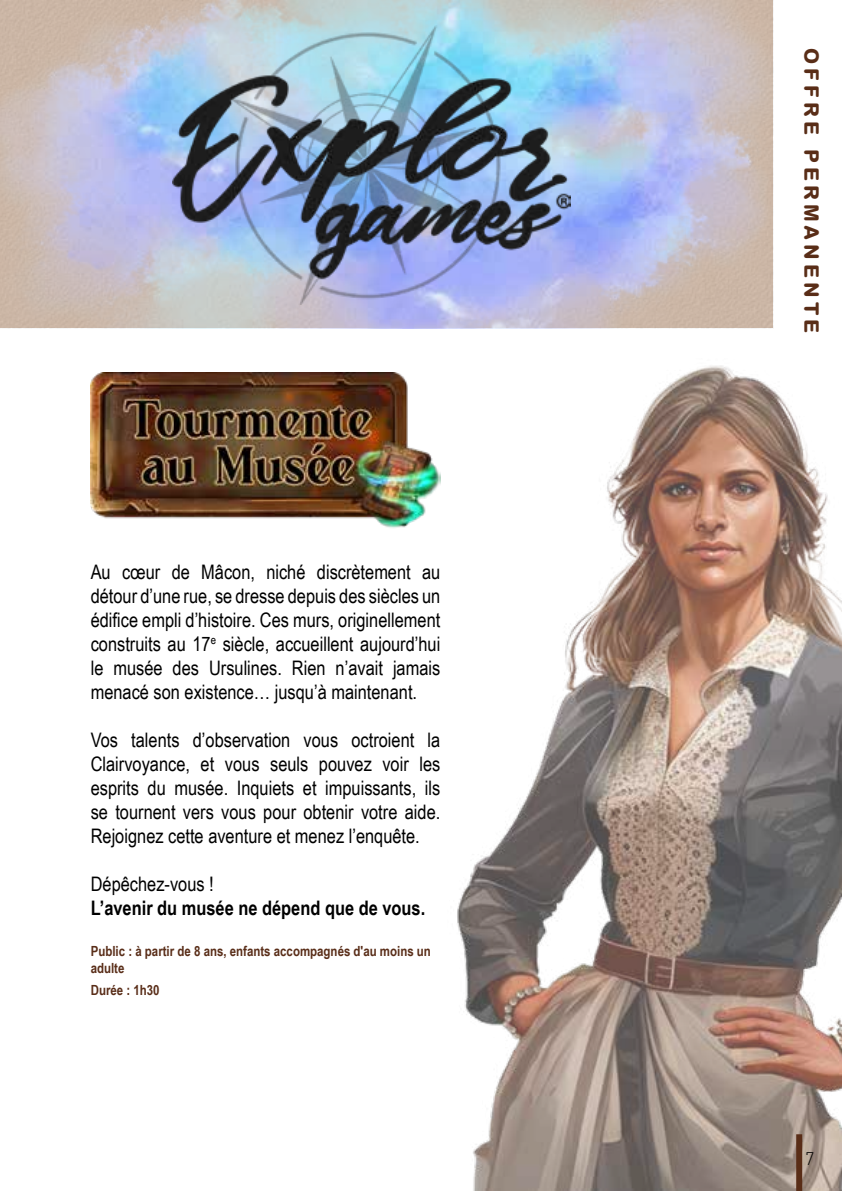
<style>
.page{position:relative;width:842px;height:1191px;background:#fff}
.page>*{position:absolute;margin:0;border:0;box-sizing:border-box;transform-origin:0 0}
.t1{font:20px/24px "Arial Narrow";color:#000;text-align:justify}
.t2{font:700 20px "Arial Narrow";color:#000}
.t3{font:800 20px "Arial Rounded MT Std";letter-spacing:.2em;color:#592d17}
.t4{font:300 18px "DINOT";color:#000}
.t5{font:700 14px/16.8px "Arial Narrow";color:#592d18}
</style>
<div class="page">
<img style="left:440px;top:315px;width:402px;height:876px">
<img style="left:91px;top:372px;width:349px;height:156px">
<img style="left:0;top:0;width:773px;height:329px">
<img style="left:172px;top:26px;width:398px;height:278px">
<div style="left:796px;top:1134px;width:6px;height:57px;background:#592d17"></div>
<p class="t1" style="left:91px;top:559px;width:351px">Au cœur de Mâcon, niché discrètement au détour d’une rue, se dresse depuis des siècles un édifice empli d’histoire. Ces murs, originellement construits au 17<sup>e</sup> siècle, accueillent aujourd’hui le musée des Ursulines. Rien n’avait jamais menacé son existence… jusqu’à maintenant.</p>
<p class="t1" style="left:91px;top:727px;width:351px">Vos talents d’observation vous octroient la Clairvoyance, et vous seuls pouvez voir les esprits du musée. Inquiets et impuissants, ils se tournent vers vous pour obtenir votre aide.<br>Rejoignez cette aventure et menez l’enquête.</p>
<p class="t1" style="left:91px;top:871px;width:125px">Dépêchez-vous !</p>
<p class="t2" style="left:91px;top:892px;width:336px">L’avenir du musée ne dépend que de vous.</p>
<p class="t5" style="left:91px;top:941px;width:342px">Public : à partir de 8 ans, enfants accompagnés d'au moins un adulte</p>
<p class="t5" style="left:91px;top:981px;width:70px">Durée : 1h30</p>
<p class="t3" style="left:823px;top:48px;width:286px;rotate:90deg">OFFRE PERMANENTE</p>
<p class="t4" style="left:805px;top:1145px;width:11px">7</p>
</div>
